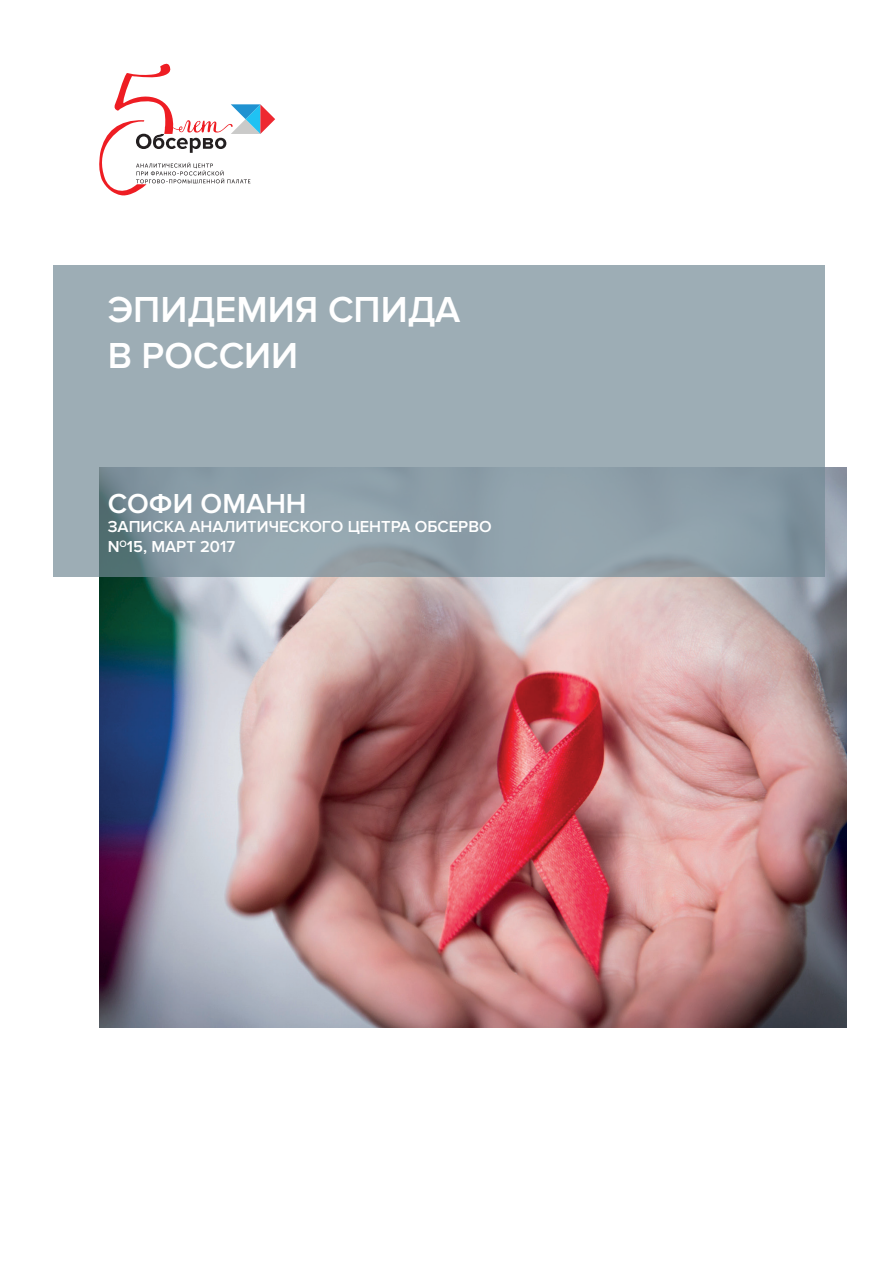
<style>
.page{position:relative;width:893px;height:1263px;background:#fff}
.page>*{position:absolute;margin:0;border:0;box-sizing:border-box;transform-origin:0 0}
.t1{font:600 37.5px/46.5px "Proxima Nova";color:#fff}
.t2{font:600 28.5px "Proxima Nova";color:#fff}
.t3{font:600 16.5px/19.8px "Proxima Nova";color:#fff}
</style>
<div class="page">
<img style="left:99px;top:467px;width:747px;height:560px">
<svg style="left:53px;top:265px;width:772px;height:312px;background:#96a7b0"></svg>
<svg style="left:99px;top:63px;width:176px;height:133px"></svg>
<h1 class="t1" style="left:108px;top:287px;width:354px">ЭПИДЕМИЯ СПИДА<br>В РОССИИ</h1>
<h2 class="t2" style="left:108px;top:487px;width:200px">СОФИ ОМАНН</h2>
<p class="t3" style="left:108px;top:517px;width:385px">ЗАПИСКА АНАЛИТИЧЕСКОГО ЦЕНТРА ОБСЕРВО<br>N<sup>O</sup>15, МАРТ 2017</p>
</div>
